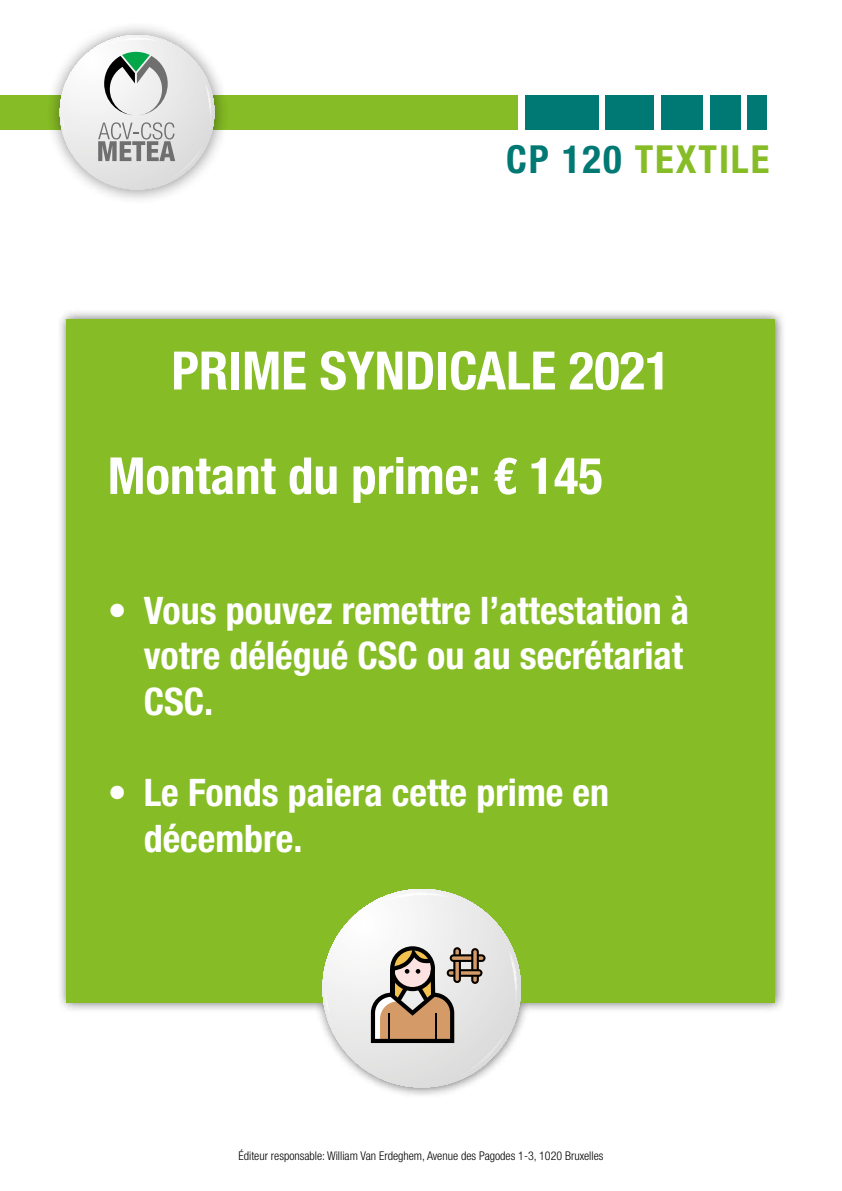
<style>
.page{position:relative;width:842px;height:1191px;background:#fff}
.page>*{position:absolute;margin:0;border:0;box-sizing:border-box;transform-origin:0 0}
.t1{font:700 condensed 53px "Helvetica Neue LT Std";color:#fff}
.t2{font:700 condensed 51px "Helvetica Neue LT Std";color:#fff}
.t3{font:700 condensed 38.7px "Helvetica Neue LT Std";letter-spacing:.05em;color:#86bc25}
.t4{font:700 condensed 38px/45.6px "Helvetica Neue LT Std";color:#fff}
.t5{font:300 condensed 12px "Helvetica Neue LT Std";color:#000}
.s1{color:#007873}
</style>
<div class="page">
<div style="left:56px;top:308px;width:730px;height:790px;background:#000;opacity:.55"></div>
<div style="left:67px;top:319px;width:708px;height:683px;background:#86bc25"></div>
<div style="left:0;top:95px;width:517px;height:34px;background:#86bc25"></div>
<div style="left:525px;top:95px;width:73px;height:34px;background:#007873"></div>
<div style="left:605px;top:95px;width:49px;height:34px;background:#007873"></div>
<div style="left:661px;top:95px;width:42px;height:34px;background:#007873"></div>
<div style="left:710px;top:95px;width:30px;height:34px;background:#007873"></div>
<div style="left:747px;top:95px;width:20px;height:34px;background:#007873"></div>
<div style="left:45px;top:20px;width:184px;height:185px;background:#000;opacity:.45"></div>
<svg style="left:60px;top:35px;width:154px;height:154px"></svg>
<svg style="left:322px;top:889px;width:199px;height:198px"></svg>
<p class="t3" style="left:506px;top:136px;width:265px"><span class="s1">CP 120</span> TEXTILE</p>
<h1 class="t1" style="left:171px;top:338px;width:501px">PRIME SYNDICALE 2021</h1>
<h2 class="t2" style="left:108px;top:445px;width:497px">Montant du prime: € 145</h2>
<p class="t4" style="left:144px;top:587px;width:547px;text-indent:-36px">• Vous pouvez remettre l’attestation à votre délégué CSC ou au secrétariat<br>CSC.</p>
<p class="t4" style="left:144px;top:769px;width:467px;text-indent:-36px">• Le Fonds paiera cette prime en décembre.</p>
<p class="t5" style="left:238px;top:1148px;width:366px">Éditeur responsable: William Van Erdeghem, Avenue des Pagodes 1-3, 1020 Bruxelles</p>
</div>
